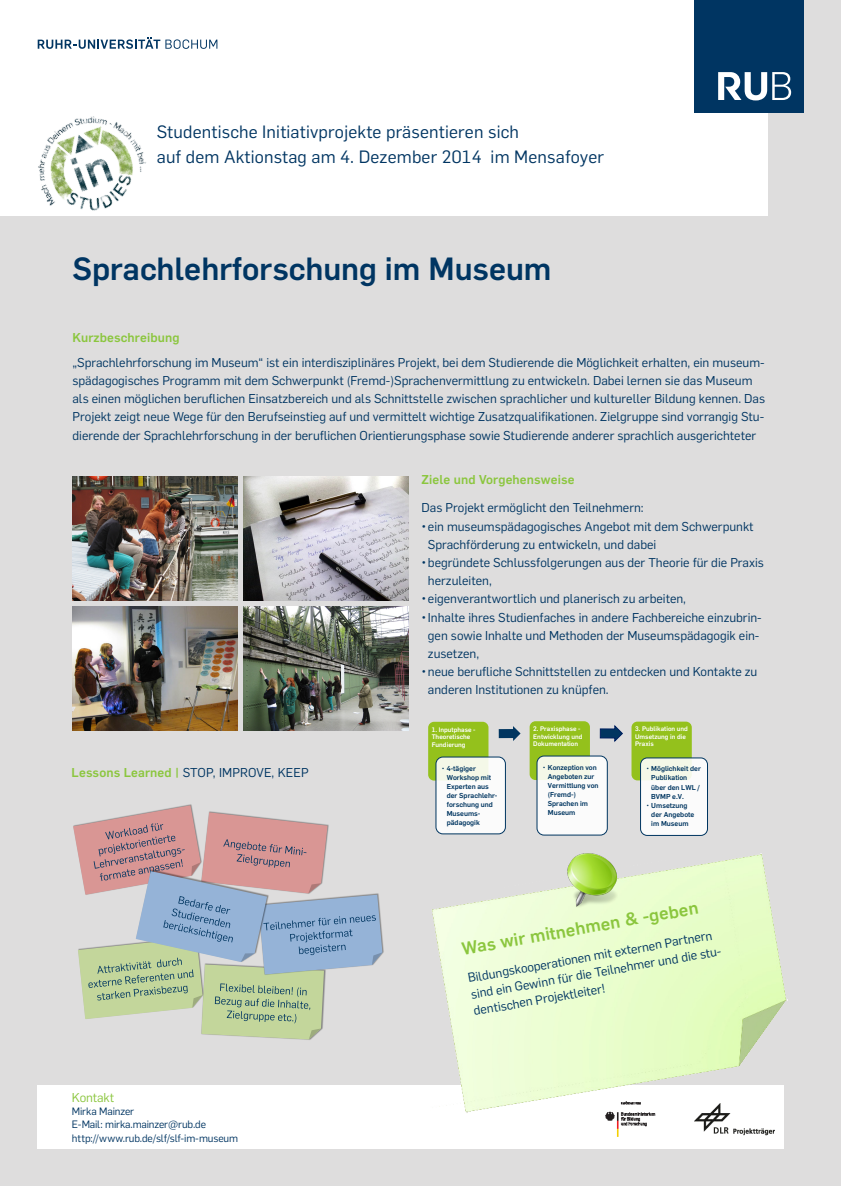
<style>
.page{position:relative;width:841px;height:1186px;background:#fff}
.page>*{position:absolute;margin:0;border:0;box-sizing:border-box;transform-origin:0 0}
.Projekttitel{font:700 31.5px "Rub Flama";color:#003562}
.Subtitle_Header{font:17.5px "Rub Flama";letter-spacing:.01em;color:#003562}
.Subtitle_Header-2{font:700 17.5px "Rub Flama";color:#8bc63e}
.Subtitle_Header-3{font:12.6px/18.2px "Rub Flama";color:#003562}
.Subtitle_Header-4{font:700 12.6px "Rub Flama";letter-spacing:.01em;color:#8bc63e}
.Ft_GR{font:12.6px "Rub Flama";letter-spacing:-.015em;color:#8bc63e}
.Ft_GR-2{font:10.5px "Rub Flama";letter-spacing:-.015em;color:#003562}
.t1{font:700 7.04px/9.1px "Rub Flama";color:#003560}
.t2{font:700 6.47px/7.5px "Rub Flama";color:#fff}
.s1{font-weight:700;color:#8bc63e}
.s2{font-weight:400}
</style>
<div class="page">
<div style="left:0;top:0;width:840px;height:1186px;background:#dedddd"></div>
<div style="left:0;top:0;width:767px;height:215px;background:#fff"></div>
<div style="left:38px;top:1085px;width:745px;height:64px;background:#fff"></div>
<img style="left:694px;top:1114px;width:80px;height:21px">
<img style="left:605px;top:1114px;width:51px;height:23px">
<img style="left:432px;top:853px;width:355px;height:261px">
<div style="left:428px;top:722px;width:60px;height:58px;background:#94c11c;border-radius:6px"></div>
<div style="left:436px;top:757px;width:69px;height:77px;background:#fff;border-radius:7px;opacity:.9"></div>
<div style="left:435px;top:757px;width:70px;height:77px;border:1px solid #003560;border-radius:7px"></div>
<svg style="left:498px;top:726px;width:22px;height:15px"></svg>
<div style="left:529px;top:721px;width:60px;height:59px;background:#94c11c;border-radius:6px"></div>
<div style="left:537px;top:756px;width:70px;height:79px;background:#fff;border-radius:7px;opacity:.9"></div>
<div style="left:536px;top:755px;width:71px;height:80px;border:1px solid #003560;border-radius:7px"></div>
<svg style="left:600px;top:725px;width:22px;height:16px"></svg>
<div style="left:631px;top:721px;width:60px;height:59px;background:#94c11c;border-radius:6px"></div>
<div style="left:640px;top:758px;width:67px;height:77px;background:#fff;border-radius:7px;opacity:.9"></div>
<div style="left:640px;top:757px;width:67px;height:78px;border:1px solid #003560;border-radius:7px"></div>
<svg style="left:73px;top:805px;width:309px;height:234px"></svg>
<img style="left:72px;top:476px;width:166px;height:124px">
<img style="left:243px;top:476px;width:165px;height:124px">
<img style="left:72px;top:607px;width:166px;height:124px">
<img style="left:243px;top:607px;width:165px;height:124px">
<img style="left:535px;top:825px;width:82px;height:82px">
<div style="left:693px;top:0;width:110px;height:112px;background:#003562"></div>
<svg style="left:718px;top:72px;width:73px;height:28px"></svg>
<svg style="left:38px;top:37px;width:179px;height:12px"></svg>
<img style="left:38px;top:116px;width:108px;height:95px">
<p class="Subtitle_Header" style="left:157px;top:120px;width:363px">Studentische Initiativprojekte präsentieren sich</p>
<p class="Subtitle_Header" style="left:157px;top:145px;width:448px">auf dem Aktionstag am 4. Dezember 2014 im Mensafoyer</p>
<p class="Projekttitel" style="left:72px;top:246px;width:480px">Sprachlehrforschung im Museum</p>
<p class="Subtitle_Header-4" style="left:72px;top:329px;width:108px">Kurzbeschreibung</p>
<p class="Subtitle_Header-3" style="left:72px;top:352px;width:694px">„Sprachlehrforschung im Museum“ ist ein interdisziplinäres Projekt, bei dem Studierende die Möglichkeit erhalten, ein museum&shy;spädagogisches Programm mit dem Schwerpunkt (Fremd-)Sprachenvermittlung zu entwickeln. Dabei lernen sie das Museum als einen möglichen beruflichen Einsatzbereich und als Schnittstelle zwischen sprachlicher und kultureller Bildung kennen. Das Projekt zeigt neue Wege für den Berufseinstieg auf und vermittelt wichtige Zusatzqualifikationen. Zielgruppe sind vorrangig Stu&shy;dierende der Sprachlehrforschung in der beruflichen Orientierungsphase sowie Studierende anderer sprachlich ausgerichteter</p>
<p class="Subtitle_Header-4" style="left:421px;top:471px;width:154px">Ziele und Vorgehensweise</p>
<p class="Subtitle_Header-3" style="left:72px;top:763px;width:238px"><span class="s1">Lessons Learned |</span> STOP, IMPROVE, KEEP</p>
<p class="Ft_GR" style="left:72px;top:1088px;width:44px">Kontakt</p>
<p class="Ft_GR-2" style="left:72px;top:1104px;width:64px">Mirka Mainzer</p>
<p class="Ft_GR-2" style="left:72px;top:1117px;width:136px">E-Mail: mirka.mainzer@rub.de</p>
<p class="Ft_GR-2" style="left:72px;top:1130px;width:167px">http://www.rub.de/slf/slf-im-museum</p>
<p class="Subtitle_Header-3" style="left:421px;top:498px;width:223px">Das Projekt ermöglicht den Teilnehmern:</p>
<p class="Subtitle_Header-3" style="left:428px;top:516px;width:327px;text-indent:-6px">•ein museumspädagogisches Angebot mit dem Schwerpunkt<br>Sprachförderung zu entwickeln, und dabei</p>
<p class="Subtitle_Header-3" style="left:428px;top:552px;width:337px;text-indent:-6px">•begründete Schlussfolgerungen aus der Theorie für die Praxis herzuleiten,</p>
<p class="Subtitle_Header-3" style="left:421px;top:589px;width:266px">•eigenverantwortlich und planerisch zu arbeiten,</p>
<p class="Subtitle_Header-3" style="left:428px;top:607px;width:335px;text-indent:-6px">•Inhalte ihres Studienfaches in andere Fachbereiche einzubrin&shy;gen sowie Inhalte und Methoden der Museumspädagogik ein&shy;zusetzen,</p>
<p class="Subtitle_Header-3" style="left:428px;top:662px;width:331px;text-indent:-6px">•neue berufliche Schnittstellen zu entdecken und Kontakte zu anderen Institutionen zu knüpfen.</p>
<p class="t2" style="left:431px;top:725px;width:45px">1. Inputphase -<br>Theoretische<br>Fundierung</p>
<p class="t1" style="left:446px;top:763px;width:52px;text-indent:-5px"><span class="s2">•</span> 4-tägiger<br>Workshop mit<br>Experten aus der Sprachlehr&shy;forschung und<br>Museums&shy;pädagogik</p>
<p class="t2" style="left:533px;top:724px;width:51px">2. Praxisphase -<br>Entwicklung und<br>Dokumentation</p>
<p class="t1" style="left:547px;top:762px;width:52px;text-indent:-5px"><span class="s2">•</span> Konzeption von<br>Angeboten zur<br>Vermittlung von (Fremd-)<br>Sprachen im<br>Museum</p>
<p class="t2" style="left:635px;top:725px;width:54px">3. Publikation und<br>Umsetzung in die<br>Praxis</p>
<p class="t1" style="left:651px;top:764px;width:51px;text-indent:-5px"><span class="s2">•</span> Möglichkeit der<br>Publikation über den LWL /<br>BVMP e.V.</p>
<p class="t1" style="left:651px;top:800px;width:45px;text-indent:-5px"><span class="s2">•</span> Umsetzung der Angebote im Museum</p>
<p class="Subtitle_Header-2" style="left:460px;top:936px;width:241px;rotate:-10deg">Was wir mitnehmen &amp; -geben</p>
<p class="Subtitle_Header-3" style="left:466px;top:969px;width:257px;line-height:16.8px;rotate:-10deg">Bildungskooperationen mit externen Partnern sind ein Gewinn für die Teilnehmer und die stu&shy;dentischen Projektleiter!</p>
</div>
